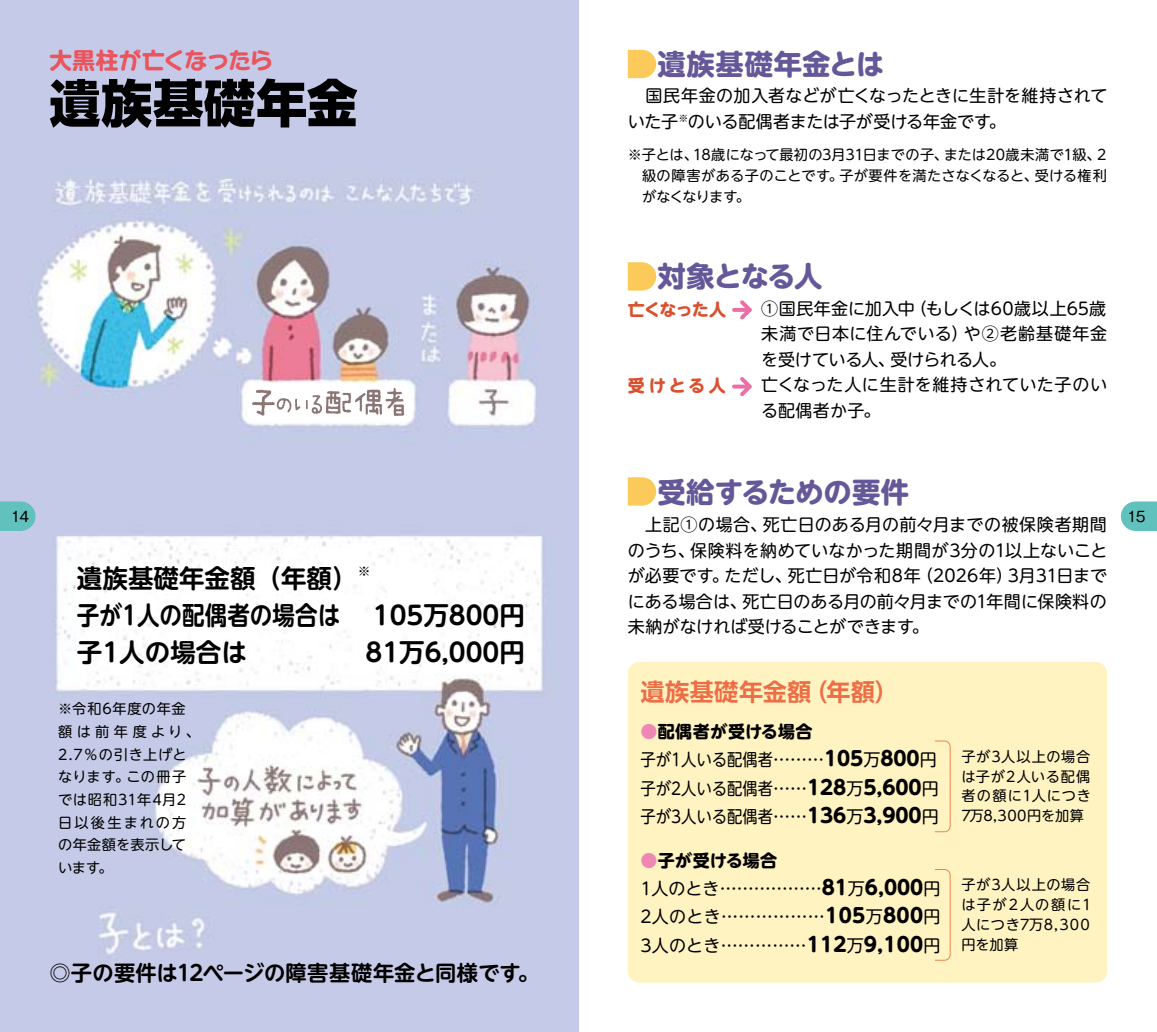
<style>
.page{position:relative;width:1157px;height:1032px;background:#fff}
.page>*{position:absolute;margin:0;border:0;box-sizing:border-box;transform-origin:0 0}
.t1{font:800 51px "UD Shin Go Pro";letter-spacing:.01em;color:#000}
.t2{font:700 28.4px "UD Shin M Go Pro";letter-spacing:-.005em;color:#645899}
.t3{font:700 28.4px "UD Shin M Go Pro";letter-spacing:.02em;color:#645899}
.t4{font:700 25.6px/36.8px "UD Shin M Go Pro De";color:#000}
.t5{font:700 24px "UD Shin Go Pro De";letter-spacing:.02em;color:#ed6e46}
.t6{font:700 22.6px "Capie N Std";letter-spacing:-.045em;color:#ea545d}
.t7{font:700 21.2px "UD Shin M Go Pro De";letter-spacing:-.005em;color:#000}
.t8{font:17px/25.6px "UD Shin M Go Pro";color:#000;text-align:justify}
.t9{font:17px/25.6px "UD Shin M Go Pro";letter-spacing:.02em;color:#000}
.t10{font:17px/28.4px "UD Shin M Go Pro";color:#000;scale:.9 1}
.t11{font:700 17px "UD Shin M Go Pro";letter-spacing:.02em;color:#000}
.t12{font:700 17px "UD Shin M Go Pro";letter-spacing:.02em;color:#db4f2e}
.t13{font:14.2px/22.6px "UD Shin M Go Pro";letter-spacing:.04em;color:#000;text-align:justify}
.t14{font:14.2px "Gothic MB101 Pro";color:#000}
.s1{font-family:"UD Shin M Go Pro"}
.s2{font-weight:400;color:#000}
.s3{color:#ee87b4}
.s4{font-weight:700;font-size:19.8px}
</style>
<div class="page">
<img style="left:0;top:0;width:578px;height:1032px">
<div style="left:628px;top:662px;width:479px;height:320px;background:#fff3c2;border-radius:11px"></div>
<svg style="left:628px;top:50px;width:28px;height:28px"></svg>
<svg style="left:628px;top:477px;width:28px;height:29px"></svg>
<svg style="left:0;top:501px;width:36px;height:30px"></svg>
<svg style="left:1120px;top:501px;width:37px;height:30px"></svg>
<svg style="left:934px;top:869px;width:17px;height:92px"></svg>
<svg style="left:935px;top:740px;width:16px;height:92px"></svg>
<svg style="left:628px;top:262px;width:28px;height:29px"></svg>
<svg style="left:736px;top:300px;width:16px;height:20px"></svg>
<svg style="left:734px;top:308px;width:15px;height:4px"></svg>
<svg style="left:736px;top:377px;width:16px;height:19px"></svg>
<svg style="left:734px;top:385px;width:15px;height:4px"></svg>
<div style="left:249px;top:384px;width:159px;height:38px;background:#fff"></div>
<svg style="left:252px;top:388px;width:152px;height:28px"></svg>
<h3 class="t6" style="left:49px;top:44px;width:225px"><span class="s1">大黒柱</span>が<span class="s1">亡</span>くなったら</h3>
<h2 class="t3" style="left:657px;top:41px;width:228px">遺族基礎年金とは</h2>
<p class="t8" style="left:628px;top:82px;width:481px">　国民年金の加入者などが亡くなったときに生計を維持されていた子<sup>※</sup>のいる配偶者または子が受ける年金です。</p>
<p class="t13" style="left:642px;top:143px;width:466px;line-height:21.2px;text-indent:-14px">※子とは、18歳になって最初の3月31日までの子、または20歳未満で1級、2級の障害がある子のことです。子が要件を満たさなくなると、受ける権利がなくなります。</p>
<h1 class="t1" style="left:49px;top:62px;width:310px">遺族基礎年金</h1>
<h2 class="t2" style="left:657px;top:253px;width:167px">対象となる人</h2>
<p class="t12" style="left:628px;top:295px;width:117px">亡くなった人<span class="s2">　</span></p>
<p class="t9" style="left:761px;top:294px;width:347px">①国民年金に加入中（もしくは60歳以上65歳未満で日本に住んでいる）や②老齢基礎年金を受けている人、受けられる人。<br>亡くなった人に生計を維持されていた子のいる配偶者か子。</p>
<p class="t12" style="left:628px;top:372px;width:100px">受けとる人</p>
<h2 class="t2" style="left:657px;top:469px;width:253px">受給するための要件</h2>
<p class="t8" style="left:628px;top:511px;width:481px">　上記①の場合、死亡日のある月の前々月までの被保険者期間のうち、保険料を納めていなかった期間が3分の1以上ないことが必要です。ただし、死亡日が令和8年（2026年）3月31日までにある場合は、死亡日のある月の前々月までの1年間に保険料の未納がなければ受けることができます。</p>
<p class="t14" style="left:11px;top:505px;width:20px">14</p>
<p class="t14" style="left:1127px;top:505px;width:20px">15</p>
<h3 class="t4" style="left:77px;top:558px;width:295px">遺族基礎年金額（年額）<sup>※</sup>子が1人の配偶者の場合は</h3>
<h3 class="t4" style="left:373px;top:595px;width:154px">105万800円</h3>
<h3 class="t4" style="left:77px;top:632px;width:171px">子1人の場合は</h3>
<h3 class="t4" style="left:365px;top:632px;width:161px">81万6,000円</h3>
<p class="t13" style="left:58px;top:697px;width:144px;text-align:left">※令和6年度の年金額は前年度より、<br>2.7％の引き上げとなります。この冊子では昭和31年4月2日以後生まれの方の年金額を表示しています。</p>
<p class="t7" style="left:49px;top:955px;width:491px">◎子の要件は12ページの障害基礎年金と同様です。</p>
<h3 class="t5" style="left:640px;top:673px;width:260px">遺族基礎年金額（年額）</h3>
<p class="t11" style="left:640px;top:717px;width:174px"><span class="s3">●</span>配偶者が受ける場合</p>
<p class="t10" style="left:640px;top:745px;width:333px">子が1人いる配偶者………<span class="s4">105</span>万<span class="s4">800</span>円子が2人いる配偶者……<span class="s4">128</span>万<span class="s4">5,600</span>円子が3人いる配偶者……<span class="s4">136</span>万<span class="s4">3,900</span>円</p>
<p class="t13" style="left:961px;top:746px;width:131px;line-height:19.8px">子が3人以上の場合は子が2人いる配偶者の額に1人につき7万8,300円を加算</p>
<p class="t11" style="left:640px;top:847px;width:138px"><span class="s3">●</span>子が受ける場合</p>
<p class="t8" style="left:640px;top:873px;width:302px;line-height:28.4px">1人のとき………………<span class="s4">81</span>万<span class="s4">6,000</span>円2人のとき………………<span class="s4">105</span>万<span class="s4">800</span>円3人のとき……………<span class="s4">112</span>万<span class="s4">9,100</span>円</p>
<p class="t13" style="left:961px;top:874px;width:131px;line-height:19.8px">子が3人以上の場合は子が2人の額に1人につき7万8,300円を加算</p>
</div>
